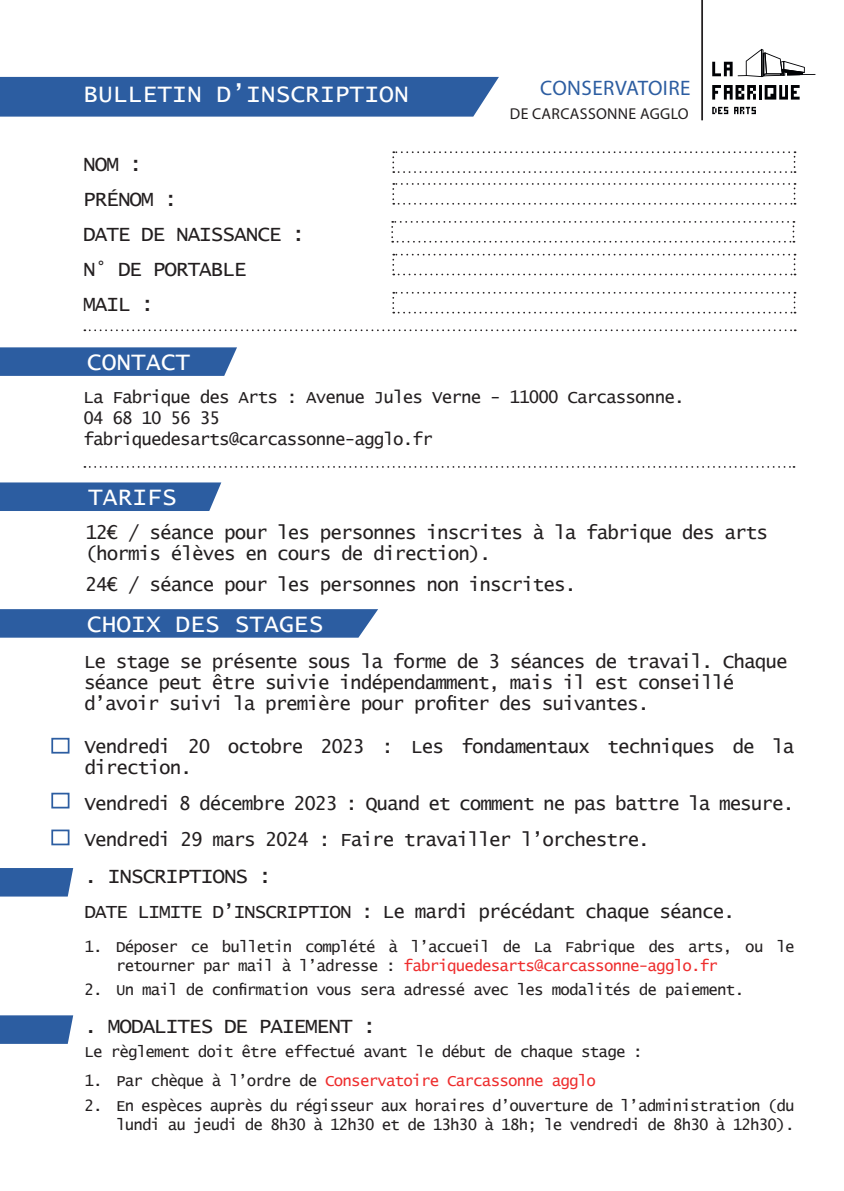
<style>
.page{position:relative;width:844px;height:1191px;background:#fff}
.page>*{position:absolute;margin:0;border:0;box-sizing:border-box;transform-origin:0 0}
.t1{font:24.5px "Lucida Console";color:#fff}
.t2{font:21px/35.2px "Lucida Console";letter-spacing:-.05em;color:#231f20}
.t3{font:21px "Myriad Pro";letter-spacing:.02em;color:#2c5da1}
.t4{font:19.25px/21px "Lucida Console";letter-spacing:-.05em;color:#231f20}
.t5{font:17.5px/21px "Lucida Console";letter-spacing:-.05em;color:#231f20}
.t6{font:15.75px/19.2px "Lucida Console";letter-spacing:-.05em;color:#231f20}
.t7{font:15.75px "Lucida Console";letter-spacing:-.05em;color:#ee2d2d}
.t8{font:15.75px "Myriad Pro";letter-spacing:.02em;color:#231f20}
.s1{color:#ee2d2d}
.s2{color:#231f20}
</style>
<div class="page">
<div style="left:0;top:77px;width:499px;height:40px;background:#2c5da1"></div>
<hr style="left:701px;top:0;width:1px;height:120px;background:#231f20">
<svg style="left:712px;top:85px;width:43px;height:15px"></svg>
<hr style="left:758px;top:85px;width:3px;height:15px;background:#000104">
<svg style="left:764px;top:85px;width:35px;height:15px"></svg>
<svg style="left:712px;top:107px;width:43px;height:7px"></svg>
<svg style="left:712px;top:49px;width:103px;height:28px"></svg>
<svg style="left:0;top:347px;width:237px;height:29px;background:#3463a4"></svg>
<div style="left:0;top:609px;width:378px;height:28px;background:#2c5da1"></div>
<div style="left:51px;top:738px;width:18px;height:15px;border:2px solid #2c5da1"></div>
<svg style="left:392px;top:151px;width:403px;height:22px"></svg>
<svg style="left:84px;top:329px;width:711px;height:2px"></svg>
<svg style="left:84px;top:466px;width:710px;height:2px"></svg>
<div style="left:0;top:868px;width:73px;height:28px;background:#2c5da1"></div>
<svg style="left:0;top:1015px;width:73px;height:29px;background:#3665a5"></svg>
<div style="left:0;top:482px;width:221px;height:29px;background:#2c5da1"></div>
<svg style="left:392px;top:292px;width:403px;height:21px"></svg>
<svg style="left:392px;top:254px;width:403px;height:21px"></svg>
<svg style="left:391px;top:221px;width:403px;height:22px"></svg>
<svg style="left:392px;top:183px;width:403px;height:22px"></svg>
<div style="left:51px;top:792px;width:18px;height:16px;border:2px solid #2c5da1"></div>
<div style="left:51px;top:829px;width:18px;height:16px;border:2px solid #2c5da1"></div>
<p class="t1" style="left:83px;top:83px;width:327px">BULLETIN D’INSCRIPTION</p>
<p class="t3" style="left:540px;top:75px;width:152px">CONSERVATOIRE</p>
<p class="t8" style="left:509px;top:104px;width:180px">DE CARCASSONNE AGGLO</p>
<p class="t2" style="left:83px;top:147px;width:223px">NOM :<br>PRÉNOM :<br>DATE DE NAISSANCE :<br>N° DE PORTABLE<br>MAIL :</p>
<p class="t1" style="left:87px;top:351px;width:105px">CONTACT</p>
<p class="t5" style="left:83px;top:387px;width:602px">La Fabrique des Arts : Avenue Jules Verne - 11000 Carcassonne.<br>04 68 10 56 35<br>fabriquedesarts@carcassonne-agglo.fr</p>
<p class="t1" style="left:88px;top:486px;width:90px">TARIFS</p>
<p class="t4" style="left:86px;top:523px;width:683px">12€ / séance pour les personnes inscrites à la fabrique des arts (hormis élèves en cours de direction).</p>
<p class="t4" style="left:86px;top:575px;width:492px">24€ / séance pour les personnes non inscrites.</p>
<p class="t1" style="left:87px;top:612px;width:238px">CHOIX DES STAGES</p>
<p class="t4" style="left:84px;top:651px;width:705px">Le stage se présente sous la forme de 3 séances de travail. Chaque séance peut être suivie indépendamment, mais il est conseillé d’avoir suivi la première pour profiter des suivantes.</p>
<p class="t4" style="left:85px;top:736px;width:711px">Vendredi 20 octobre 2023 : Les fondamentaux techniques de la direction.</p>
<p class="t4" style="left:85px;top:786px;width:711px;line-height:35.9px">Vendredi 8 décembre 2023 : Quand et comment ne pas battre la mesure.<br>Vendredi 29 mars 2024 : Faire travailler l’orchestre.</p>
<p class="t2" style="left:85px;top:859px;width:188px">. INSCRIPTIONS :</p>
<p class="t4" style="left:85px;top:901px;width:651px">DATE LIMITE D’INSCRIPTION : Le mardi précédant chaque séance.</p>
<p class="t6" style="left:116px;top:937px;width:679px;text-indent:-32px">1. Déposer ce bulletin complété à l’accueil de La Fabrique des arts, ou le retourner par mail à l’adresse : <span class="s1">fabriquedesarts@carcassonne-agglo.fr</span></p>
<p class="t6" style="left:85px;top:981px;width:661px">2. Un mail de confirmation vous sera adressé avec les modalités de paiement.</p>
<p class="t2" style="left:85px;top:1009px;width:293px">. MODALITES DE PAIEMENT :</p>
<p class="t6" style="left:85px;top:1043px;width:559px">Le règlement doit être effectué avant le début de chaque stage :</p>
<p class="t7" style="left:85px;top:1074px;width:513px"><span class="s2">1. Par chèque à l’ordre de</span> Conservatoire Carcassonne agglo</p>
<p class="t6" style="left:85px;top:1096px;width:711px;text-align:right">2. En espèces auprès du régisseur aux horaires d’ouverture de l’administration (du lundi au jeudi de 8h30 à 12h30 et de 13h30 à 18h; le vendredi de 8h30 à 12h30).</p>
</div>
